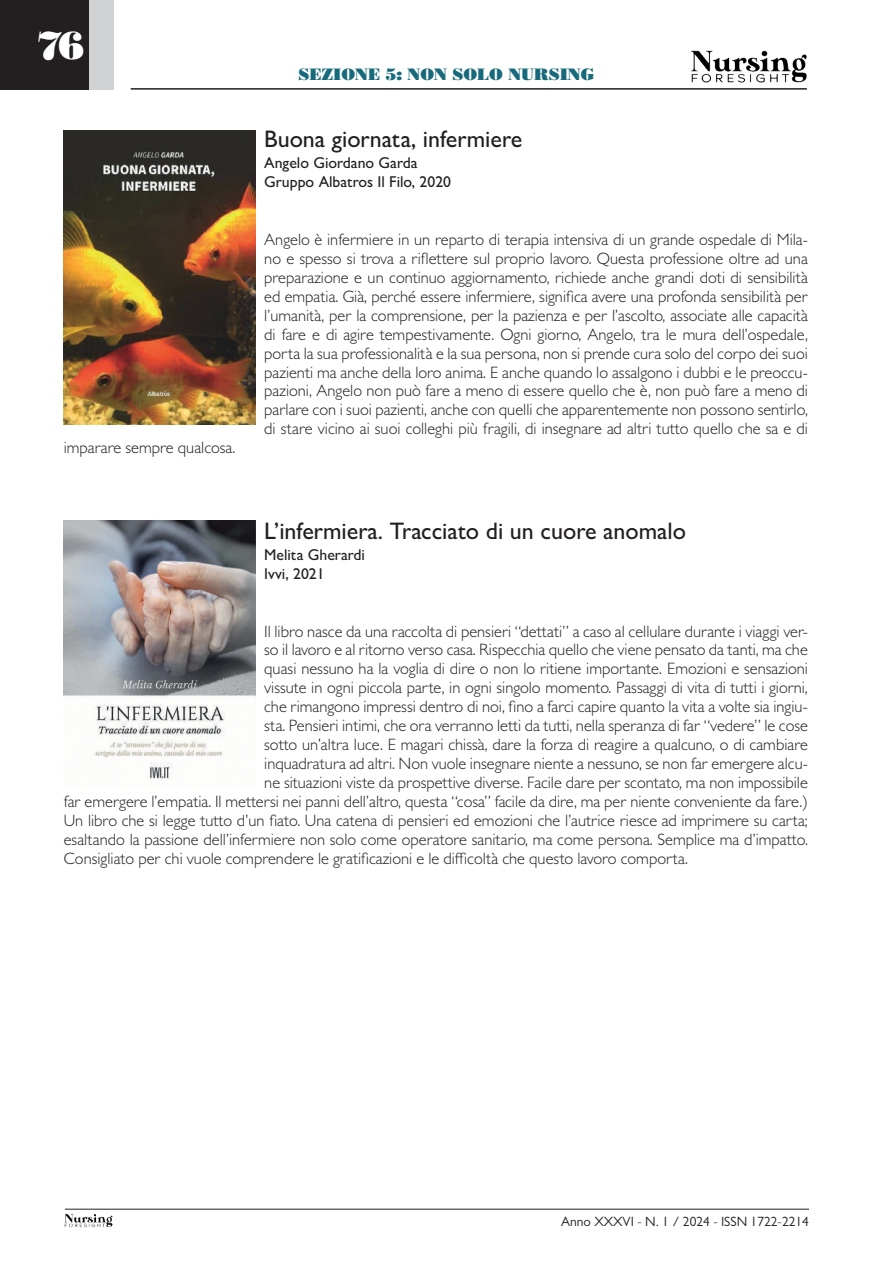
<style>
.page{position:relative;width:893px;height:1263px;background:#fff}
.page>*{position:absolute;margin:0;border:0;box-sizing:border-box;transform-origin:0 0}
.t1{font:39px "Bodoni Poster";color:#fff}
.t2{font:500 24px "Gill Sans";color:#231f20}
.t3{font:300 16.5px/18.9px "Gill Sans";color:#231f20;text-align:justify}
.t4{font:16.5px "Bodoni Poster";color:#176a7b}
.t5{font:500 15.75px/18.9px "Gill Sans";color:#231f20}
.t6{font:13.5px "Gill Sans";color:#231f20}
</style>
<div class="page">
<hr style="left:131px;top:88px;width:676px;height:2px;background:#231f20">
<hr style="left:65px;top:1209px;width:744px;height:1px;background:#231f20">
<img style="left:691px;top:50px;width:116px;height:33px">
<img style="left:64px;top:1213px;width:49px;height:15px">
<div style="left:0;top:0;width:101px;height:90px;background:#231f20"></div>
<div style="left:89px;top:0;width:24px;height:90px;background:#d1d2d4"></div>
<img style="left:64px;top:131px;width:192px;height:293px">
<img style="left:64px;top:520px;width:192px;height:260px">
<h1 class="t1" style="left:37px;top:21px;width:50px">76</h1>
<p class="t3" style="left:64px;top:438px;width:173px">imparare sempre qualcosa.</p>
<p class="t4" style="left:298px;top:64px;width:298px">SEZIONE 5: NON SOLO NURSING</p>
<h2 class="t2" style="left:264px;top:125px;width:259px">Buona giornata, infermiere</h2>
<p class="t5" style="left:264px;top:153px;width:188px">Angelo Giordano Garda<br>Gruppo Albatros Il Filo, 2020</p>
<p class="t3" style="left:264px;top:229px;width:545px">Angelo è infermiere in un reparto di terapia intensiva di un grande ospedale di Mila&shy;no e spesso si trova a riflettere sul proprio lavoro. Questa professione oltre ad una preparazione e un continuo aggiornamento, richiede anche grandi doti di sensibilità ed empatia. Già, perché essere infermiere, significa avere una profonda sensibilità per l’umanità, per la comprensione, per la pazienza e per l’ascolto, associate alle capacità di fare e di agire tempestivamente. Ogni giorno, Angelo, tra le mura dell’ospedale, porta la sua professionalità e la sua persona, non si prende cura solo del corpo dei suoi pazienti ma anche della loro anima. E anche quando lo assalgono i dubbi e le preoccu&shy;pazioni, Angelo non può fare a meno di essere quello che è, non può fare a meno di parlare con i suoi pazienti, anche con quelli che apparentemente non possono sentirlo, di stare vicino ai suoi colleghi più fragili, di insegnare ad altri tutto quello che sa e di</p>
<h2 class="t2" style="left:264px;top:517px;width:423px">L’infermiera. Tracciato di un cuore anomalo</h2>
<p class="t5" style="left:264px;top:545px;width:102px">Melita Gherardi<br>Ivvi, 2021</p>
<p class="t3" style="left:264px;top:621px;width:545px">Il libro nasce da una raccolta di pensieri “dettati” a caso al cellulare durante i viaggi ver-</p>
<p class="t3" style="left:264px;top:640px;width:545px">so il lavoro e al ritorno verso casa. Rispecchia quello che viene pensato da tanti, ma che</p>
<p class="t3" style="left:264px;top:659px;width:545px">quasi nessuno ha la voglia di dire o non lo ritiene importante. Emozioni e sensazioni</p>
<p class="t3" style="left:264px;top:678px;width:545px">vissute in ogni piccola parte, in ogni singolo momento. Passaggi di vita di tutti i giorni,</p>
<p class="t3" style="left:264px;top:697px;width:545px">che rimangono impressi dentro di noi, fino a farci capire quanto la vita a volte sia ingiu-</p>
<p class="t3" style="left:264px;top:716px;width:545px">sta. Pensieri intimi, che ora verranno letti da tutti, nella speranza di far “vedere” le cose</p>
<p class="t3" style="left:264px;top:735px;width:545px">sotto un’altra luce. E magari chissà, dare la forza di reagire a qualcuno, o di cambiare</p>
<p class="t3" style="left:264px;top:754px;width:545px">inquadratura ad altri. Non vuole insegnare niente a nessuno, se non far emergere alcu-</p>
<p class="t3" style="left:264px;top:773px;width:545px">ne situazioni viste da prospettive diverse. Facile dare per scontato, ma non impossibile</p>
<p class="t3" style="left:64px;top:792px;width:745px">far emergere l’empatia. Il mettersi nei panni dell’altro, questa “cosa” facile da dire, ma per niente conveniente da fare.)</p>
<p class="t3" style="left:64px;top:811px;width:745px">Un libro che si legge tutto d’un fiato. Una catena di pensieri ed emozioni che l’autrice riesce ad imprimere su carta;</p>
<p class="t3" style="left:64px;top:830px;width:746px">esaltando la passione dell’infermiere non solo come operatore sanitario, ma come persona. Semplice ma d’impatto.</p>
<p class="t3" style="left:64px;top:849px;width:626px">Consigliato per chi vuole comprendere le gratificazioni e le difficoltà che questo lavoro comporta.</p>
<p class="t6" style="left:561px;top:1214px;width:249px">Anno XXXVI - N. 1 / 2024 - ISSN 1722-2214</p>
</div>
